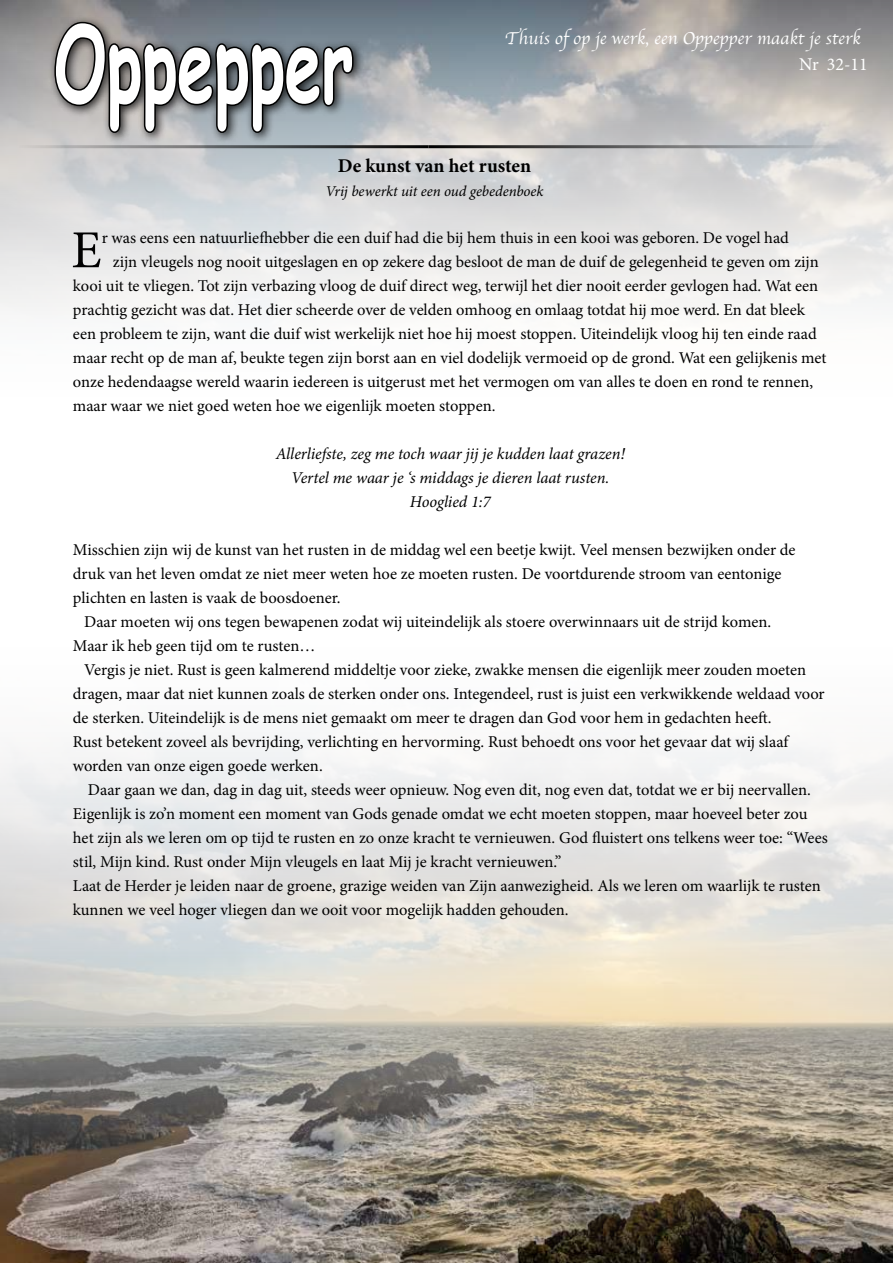
<style>
.page{position:relative;width:893px;height:1263px;background:#fff}
.page>*{position:absolute;margin:0;border:0;box-sizing:border-box;transform-origin:0 0}
.t1{font:700 105.6px "Comic Sans MS";color:#fff;scale:.62 1}
.t2{font:53.4px "Minion Pro";color:#000}
.t3{font:700 19.5px "Minion Pro";color:#000}
.t4{font:18px "Apple Chancery";color:#fff}
.t5{font:18px "Minion Pro";color:#fff}
.t6{font:16.5px/24px "Minion Pro";color:#000}
.t7{font:italic 16.5px/24px "Minion Pro";letter-spacing:-.005em;color:#000;text-align:center}
.t8{font:italic 15px "Minion Pro";letter-spacing:-.005em;color:#000}
</style>
<div class="page">
<img style="left:0;top:0;width:893px;height:312px">
<div style="left:48px;top:16px;width:317px;height:129px;background:#000;opacity:.82"></div>
<svg style="left:53px;top:0;width:302px;height:135px;background:#5f6367"></svg>
<hr style="left:429px;top:145px;width:410px;height:3px;background:#000">
<hr style="left:18px;top:145px;width:411px;height:3px;background:#000">
<img style="left:0;top:944px;width:893px;height:319px">
<h1 class="t1" style="left:54px;top:-15px;width:484px">Oppepper</h1>
<p class="t4" style="left:505px;top:24px;width:357px">Thuis of op je werk, een Oppepper maakt je sterk</p>
<p class="t5" style="left:799px;top:52px;width:70px">Nr 32-11</p>
<p class="t3" style="left:338px;top:152px;width:195px">De kunst van het rusten</p>
<p class="t8" style="left:325px;top:180px;width:219px">Vrij bewerkt uit een oud gebedenboek</p>
<h2 class="t2" style="left:71px;top:214px;width:32px">E</h2>
<p class="t6" style="left:102px;top:226px;width:689px">r was eens een natuurliefhebber die een duif had die bij hem thuis in een kooi was geboren. De vogel had</p>
<p class="t6" style="left:113px;top:250px;width:707px">zijn vleugels nog nooit uitgeslagen en op zekere dag besloot de man de duif de gelegenheid te geven om zijn</p>
<p class="t6" style="left:73px;top:274px;width:747px">kooi uit te vliegen. Tot zijn verbazing vloog de duif direct weg, terwijl het dier nooit eerder gevlogen had. Wat een</p>
<p class="t6" style="left:73px;top:298px;width:733px">prachtig gezicht was dat. Het dier scheerde over de velden omhoog en omlaag totdat hij moe werd. En dat bleek</p>
<p class="t6" style="left:73px;top:322px;width:745px">een probleem te zijn, want die duif wist werkelijk niet hoe hij moest stoppen. Uiteindelijk vloog hij ten einde raad</p>
<p class="t6" style="left:73px;top:346px;width:755px">maar recht op de man af, beukte tegen zijn borst aan en viel dodelijk vermoeid op de grond. Wat een gelijkenis met</p>
<p class="t6" style="left:73px;top:370px;width:742px">onze hedendaagse wereld waarin iedereen is uitgerust met het vermogen om van alles te doen en rond te rennen,</p>
<p class="t6" style="left:73px;top:394px;width:424px">maar waar we niet goed weten hoe we eigenlijk moeten stoppen.</p>
<p class="t7" style="left:276px;top:442px;width:351px">Allerliefste, zeg me toch waar jij je kudden laat grazen!<br>Vertel me waar je ‘s middags je dieren laat rusten.<br>Hooglied 1:7</p>
<p class="t6" style="left:73px;top:538px;width:724px">Misschien zijn wij de kunst van het rusten in de middag wel een beetje kwijt. Veel mensen bezwijken onder de druk van het leven omdat ze niet meer weten hoe ze moeten rusten. De voortdurende stroom van eentonige plichten en lasten is vaak de boosdoener.</p>
<p class="t6" style="left:73px;top:610px;width:700px;text-indent:11px">Daar moeten wij ons tegen bewapenen zodat wij uiteindelijk als stoere overwinnaars uit de strijd komen.<br>Maar ik heb geen tijd om te rusten…</p>
<p class="t6" style="left:73px;top:658px;width:753px;text-indent:11px">Vergis je niet. Rust is geen kalmerend middeltje voor zieke, zwakke mensen die eigenlijk meer zouden moeten dragen, maar dat niet kunnen zoals de sterken onder ons. Integendeel, rust is juist een verkwikkende weldaad voor de sterken. Uiteindelijk is de mens niet gemaakt om meer te dragen dan God voor hem in gedachten heeft.<br>Rust betekent zoveel als bevrijding, verlichting en hervorming. Rust behoedt ons voor het gevaar dat wij slaaf worden van onze eigen goede werken.</p>
<p class="t6" style="left:73px;top:778px;width:756px;text-indent:15px">Daar gaan we dan, dag in dag uit, steeds weer opnieuw. Nog even dit, nog even dat, totdat we er bij neervallen.<br>Eigenlijk is zo’n moment een moment van Gods genade omdat we echt moeten stoppen, maar hoeveel beter zou het zijn als we leren om op tijd te rusten en zo onze kracht te vernieuwen. God fluistert ons telkens weer toe: “Wees stil, Mijn kind. Rust onder Mijn vleugels en laat Mij je kracht vernieuwen.”<br>Laat de Herder je leiden naar de groene, grazige weiden van Zijn aanwezigheid. Als we leren om waarlijk te rusten kunnen we veel hoger vliegen dan we ooit voor mogelijk hadden gehouden.</p>
</div>
